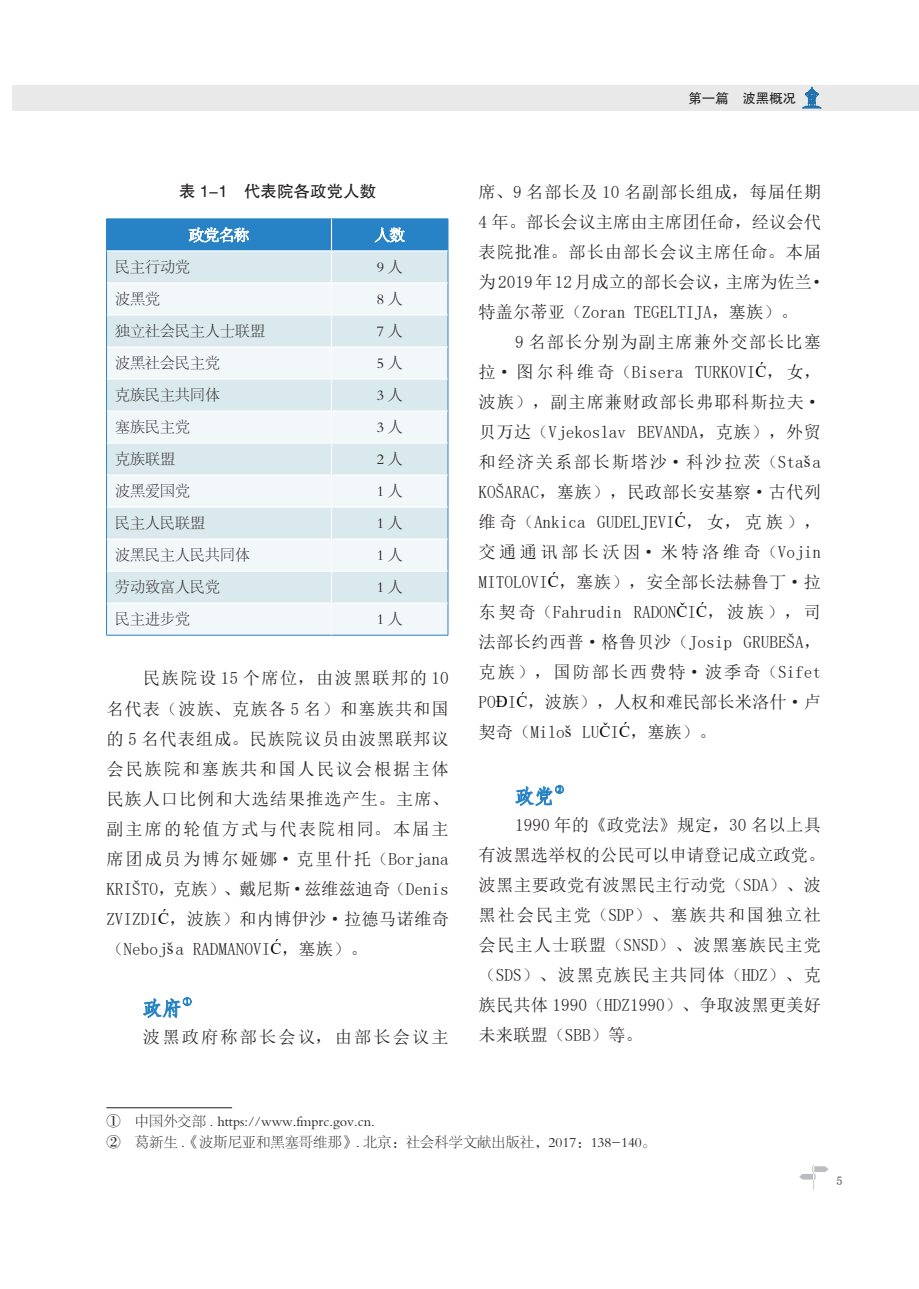
<style>
.page{position:relative;width:919px;height:1289px;background:#fff}
.page>*{position:absolute;margin:0;border:0;box-sizing:border-box;transform-origin:0 0}
.标题3{font:19.5px "H Yd 4 gj";color:#2783c5}
.正文{font:17.25px/30px "Sim Sun";letter-spacing:.005em;color:#231f20;text-align:justify}
.正文-2{font:17.25px "Sim Sun";letter-spacing:.125em;color:#231f20}
.表头{font:16.5px "FZHTJW GB1 0";color:#231f20}
.表内文{font:15px "FZSYJW GB1 0";color:#231f20}
.解注{font:14.25px "FZSYJW GB1 0";color:#231f20}
.t1{font:13.5px "FZHTJW GB1 0";color:#231f20}
.t2{font:12px "Sim Sun";color:#231f20}
.s1{font-family:"Times New Roman";font-size:16.5px;color:#000}
</style>
<div class="page">
<div style="left:13px;top:85px;width:905px;height:26px;background:#e9e9e9"></div>
<img style="left:799px;top:1165px;width:29px;height:24px">
<svg style="left:802px;top:87px;width:19px;height:21px"></svg>
<div style="left:107px;top:251px;width:340px;height:31px;background:#dae9ee"></div>
<svg style="left:107px;top:283px;width:340px;height:352px;fill:#f2f7f9"></svg>
<hr style="left:106px;top:251px;width:1px;height:32px;background:#2783c5">
<hr style="left:447px;top:251px;width:1px;height:32px;background:#2783c5">
<hr style="left:106px;top:283px;width:1px;height:32px;background:#2783c5">
<hr style="left:447px;top:283px;width:1px;height:32px;background:#2783c5">
<hr style="left:106px;top:315px;width:1px;height:32px;background:#2783c5">
<hr style="left:447px;top:315px;width:1px;height:32px;background:#2783c5">
<hr style="left:106px;top:347px;width:1px;height:32px;background:#2783c5">
<hr style="left:447px;top:347px;width:1px;height:32px;background:#2783c5">
<hr style="left:106px;top:379px;width:1px;height:32px;background:#2783c5">
<hr style="left:447px;top:379px;width:1px;height:32px;background:#2783c5">
<hr style="left:106px;top:411px;width:1px;height:32px;background:#2783c5">
<hr style="left:447px;top:411px;width:1px;height:32px;background:#2783c5">
<hr style="left:106px;top:443px;width:1px;height:32px;background:#2783c5">
<hr style="left:447px;top:443px;width:1px;height:32px;background:#2783c5">
<hr style="left:106px;top:475px;width:1px;height:32px;background:#2783c5">
<hr style="left:447px;top:475px;width:1px;height:32px;background:#2783c5">
<hr style="left:106px;top:507px;width:1px;height:32px;background:#2783c5">
<hr style="left:447px;top:507px;width:1px;height:32px;background:#2783c5">
<hr style="left:106px;top:539px;width:1px;height:32px;background:#2783c5">
<hr style="left:447px;top:539px;width:1px;height:32px;background:#2783c5">
<hr style="left:106px;top:571px;width:1px;height:32px;background:#2783c5">
<hr style="left:447px;top:571px;width:1px;height:32px;background:#2783c5">
<hr style="left:106px;top:603px;width:1px;height:32px;background:#2783c5">
<hr style="left:447px;top:603px;width:1px;height:32px;background:#2783c5">
<hr style="left:106px;top:635px;width:225px;height:1px;background:#2783c5">
<hr style="left:331px;top:635px;width:117px;height:1px;background:#2783c5">
<hr style="left:331px;top:251px;width:1px;height:31px;background:#fff">
<hr style="left:331px;top:282px;width:117px;height:1px;background:#fff">
<hr style="left:331px;top:283px;width:1px;height:31px;background:#fff">
<hr style="left:107px;top:314px;width:224px;height:1px;background:#fff">
<hr style="left:331px;top:314px;width:117px;height:1px;background:#fff">
<hr style="left:331px;top:315px;width:1px;height:31px;background:#fff">
<hr style="left:107px;top:346px;width:224px;height:1px;background:#fff">
<hr style="left:331px;top:346px;width:117px;height:1px;background:#fff">
<hr style="left:331px;top:347px;width:1px;height:31px;background:#fff">
<hr style="left:107px;top:378px;width:224px;height:1px;background:#fff">
<hr style="left:331px;top:378px;width:117px;height:1px;background:#fff">
<hr style="left:331px;top:379px;width:1px;height:31px;background:#fff">
<hr style="left:107px;top:410px;width:224px;height:1px;background:#fff">
<hr style="left:331px;top:410px;width:117px;height:1px;background:#fff">
<hr style="left:331px;top:411px;width:1px;height:31px;background:#fff">
<hr style="left:107px;top:442px;width:224px;height:1px;background:#fff">
<hr style="left:331px;top:442px;width:117px;height:1px;background:#fff">
<hr style="left:331px;top:443px;width:1px;height:31px;background:#fff">
<hr style="left:107px;top:474px;width:224px;height:1px;background:#fff">
<hr style="left:331px;top:474px;width:117px;height:1px;background:#fff">
<hr style="left:331px;top:475px;width:1px;height:31px;background:#fff">
<hr style="left:107px;top:506px;width:224px;height:1px;background:#fff">
<hr style="left:331px;top:506px;width:117px;height:1px;background:#fff">
<hr style="left:331px;top:507px;width:1px;height:31px;background:#fff">
<hr style="left:107px;top:538px;width:224px;height:1px;background:#fff">
<hr style="left:331px;top:538px;width:117px;height:1px;background:#fff">
<hr style="left:331px;top:539px;width:1px;height:31px;background:#fff">
<hr style="left:107px;top:570px;width:224px;height:1px;background:#fff">
<hr style="left:331px;top:570px;width:117px;height:1px;background:#fff">
<hr style="left:331px;top:571px;width:1px;height:31px;background:#fff">
<hr style="left:107px;top:602px;width:224px;height:1px;background:#fff">
<hr style="left:331px;top:602px;width:117px;height:1px;background:#fff">
<hr style="left:331px;top:603px;width:1px;height:32px;background:#fff">
<svg style="left:106px;top:219px;width:342px;height:32px;background:#388cc9"></svg>
<svg style="left:143px;top:997px;width:48px;height:20px"></svg>
<svg style="left:515px;top:785px;width:48px;height:20px"></svg>
<hr style="left:106px;top:1107px;width:126px;height:1px;background:#231f20">
<p class="t1" style="left:688px;top:90px;width:109px">第一篇 波黑概况</p>
<p class="表头" style="left:179px;top:182px;width:199px">表 1-1　代表院各政党人数</p>
<p class="表内文" style="left:115px;top:259px;width:76px">民主行动党</p>
<p class="表内文" style="left:376px;top:259px;width:28px">9 人</p>
<p class="表内文" style="left:115px;top:291px;width:46px">波黑党</p>
<p class="表内文" style="left:376px;top:291px;width:28px">8 人</p>
<p class="表内文" style="left:115px;top:323px;width:151px">独立社会民主人士联盟</p>
<p class="表内文" style="left:376px;top:323px;width:28px">7 人</p>
<p class="表内文" style="left:115px;top:355px;width:106px">波黑社会民主党</p>
<p class="表内文" style="left:376px;top:355px;width:28px">5 人</p>
<p class="表内文" style="left:115px;top:387px;width:106px">克族民主共同体</p>
<p class="表内文" style="left:376px;top:387px;width:28px">3 人</p>
<p class="表内文" style="left:115px;top:419px;width:76px">塞族民主党</p>
<p class="表内文" style="left:376px;top:419px;width:28px">3 人</p>
<p class="表内文" style="left:115px;top:451px;width:61px">克族联盟</p>
<p class="表内文" style="left:376px;top:451px;width:28px">2 人</p>
<p class="表内文" style="left:115px;top:483px;width:76px">波黑爱国党</p>
<p class="表内文" style="left:376px;top:483px;width:28px">1 人</p>
<p class="表内文" style="left:115px;top:515px;width:91px">民主人民联盟</p>
<p class="表内文" style="left:376px;top:515px;width:28px">1 人</p>
<p class="表内文" style="left:115px;top:547px;width:136px">波黑民主人民共同体</p>
<p class="表内文" style="left:376px;top:547px;width:28px">1 人</p>
<p class="表内文" style="left:115px;top:579px;width:106px">劳动致富人民党</p>
<p class="表内文" style="left:376px;top:579px;width:28px">1 人</p>
<p class="表内文" style="left:115px;top:611px;width:76px">民主进步党</p>
<p class="表内文" style="left:376px;top:611px;width:28px">1 人</p>
<p class="正文" style="left:106px;top:663px;width:344px;text-indent:37px">民族院设 15 个席位，由波黑联邦的 10名代表（波族、克族各 5 名）和塞族共和国的 5 名代表组成。民族院议员由波黑联邦议会民族院和塞族共和国人民议会根据主体民族人口比例和大选结果推选产生。主席、副主席的轮值方式与代表院相同。本届主席团成员为博尔娅娜·克里什托（Borjana KRIŠTO，克族）、戴尼斯·兹维兹迪奇（Denis ZVIZDI<span class="s1">Ć</span>，波族）和内博伊沙·拉德马诺维奇（Nebojša RADMANOVI<span class="s1">Ć</span>，塞族）。</p>
<p class="标题3" style="left:142px;top:998px;width:40px">政府</p>
<p class="正文-2" style="left:143px;top:1028px;width:307px">波黑政府称部长会议，由部长会议主</p>
<p class="正文" style="left:478px;top:176px;width:348px;text-align:left">席、9 名部长及 10 名副部长组成，每届任期<br>4 年。部长会议主席由主席团任命，经议会代表院批准。部长由部长会议主席任命。本届为 2019年 12月成立的部长会议，主席为佐兰·特盖尔蒂亚（Zoran TEGELTIJA，塞族）。</p>
<p class="正文" style="left:478px;top:326px;width:344px;text-indent:37px">9 名部长分别为副主席兼外交部长比塞拉· 图尔科维奇（Bisera TURKOVI<span class="s1">Ć</span>，女，波族），副主席兼财政部长弗耶科斯拉夫·贝万达（Vjekoslav BEVANDA，克族），外贸和经济关系部长斯塔沙·科沙拉茨（Staša KOŠARAC，塞族），民政部长安基察·古代列维奇（Ankica GUDELJEVI<span class="s1">Ć</span>，女，克族），交通通讯部长沃因·米特洛维奇（Vojin MITOLOVI<span class="s1">Ć</span>，塞族），安全部长法赫鲁丁·拉东契奇（Fahrudin RADON<span class="s1">Č</span>I<span class="s1">Ć</span>，波族），司法部长约西普·格鲁贝沙（Josip GRUBEŠA，克族），国防部长西费特·波季奇（Sifet PO<span class="s1">Đ</span>I<span class="s1">Ć</span>，波族），人权和难民部长米洛什·卢契奇（Miloš LU<span class="s1">Č</span>I<span class="s1">Ć</span>，塞族）。</p>
<p class="标题3" style="left:514px;top:786px;width:40px">政党</p>
<p class="正文" style="left:478px;top:809px;width:348px;text-align:left;text-indent:37px">1990 年的《政党法》规定，30 名以上具有波黑选举权的公民可以申请登记成立政党。波黑主要政党有波黑民主行动党（SDA）、波黑社会民主党（SDP）、塞族共和国独立社会民主人士联盟（SNSD）、波黑塞族民主党（SDS）、波黑克族民主共同体（HDZ）、克族民共体 1990（HDZ1990）、争取波黑更美好未来联盟（SBB）等。</p>
<p class="解注" style="left:106px;top:1113px;width:270px">① 中国外交部 . https://www.fmprc.gov.cn.</p>
<p class="解注" style="left:106px;top:1134px;width:551px">② 葛新生 .《波斯尼亚和黑塞哥维那》. 北京：社会科学文献出版社，2017：138-140。</p>
<p class="t2" style="left:836px;top:1174px;width:7px">5</p>
</div>
